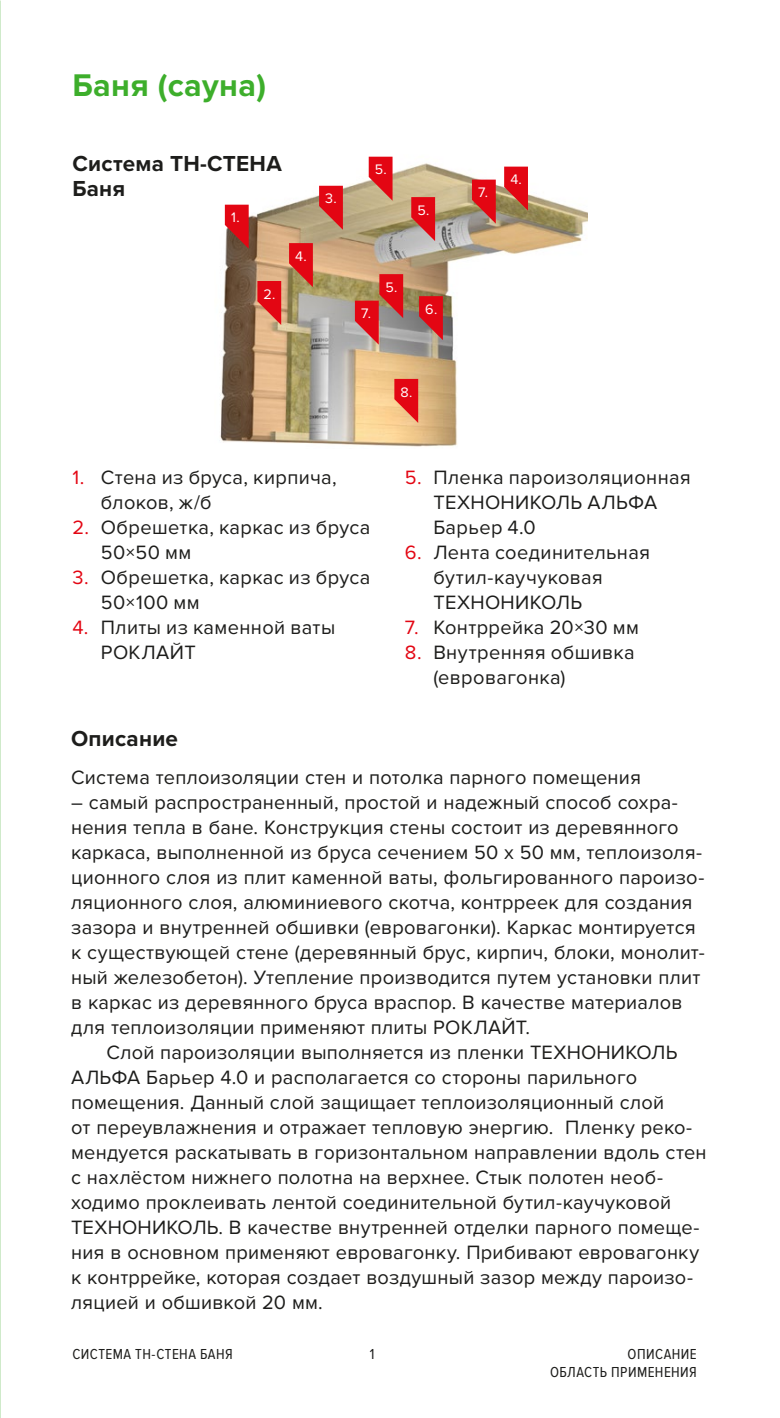
<style>
.page{position:relative;width:780px;height:1418px;background:#fff}
.page>*{position:absolute;margin:0;border:0;box-sizing:border-box;transform-origin:0 0}
.t1{font:700 32.5px "Proxima Nova";letter-spacing:.01em;color:#3dae2b}
.t2{font:700 22.5px/25px "Proxima Nova";letter-spacing:.01em;color:#1d1d1b}
.t3{font:20px/25px "Proxima Nova";letter-spacing:.01em;color:#1d1d1b}
.t4{font:15px/17.5px "Proxima Nova Cond";letter-spacing:.03em;color:#1d1d1b;text-align:right}
.t5{font:14.25px "Proxima Nova";color:#fff}
.s1{color:#e30613}
</style>
<div class="page">
<img style="left:220px;top:156px;width:367px;height:291px">
<svg style="left:225px;top:205px;width:24px;height:44px"></svg>
<svg style="left:257px;top:281px;width:24px;height:44px"></svg>
<svg style="left:504px;top:167px;width:24px;height:44px"></svg>
<svg style="left:289px;top:243px;width:24px;height:44px"></svg>
<svg style="left:411px;top:197px;width:24px;height:44px"></svg>
<svg style="left:369px;top:157px;width:23px;height:44px"></svg>
<svg style="left:419px;top:296px;width:24px;height:44px"></svg>
<svg style="left:319px;top:186px;width:24px;height:44px"></svg>
<svg style="left:472px;top:180px;width:23px;height:44px"></svg>
<svg style="left:394px;top:379px;width:24px;height:44px"></svg>
<svg style="left:355px;top:274px;width:48px;height:71px;background:#c25b54"></svg>
<h1 class="t1" style="left:73px;top:66px;width:195px">Баня (сауна)</h1>
<p class="t2" style="left:73px;top:152px;width:211px">Система ТН-СТЕНА<br>Баня</p>
<p class="t5" style="left:231px;top:209px;width:10px">1.</p>
<p class="t5" style="left:263px;top:286px;width:13px">2.</p>
<p class="t5" style="left:295px;top:248px;width:13px">4.</p>
<p class="t5" style="left:325px;top:190px;width:13px">3.</p>
<p class="t5" style="left:375px;top:161px;width:13px">5.</p>
<p class="t5" style="left:417px;top:202px;width:13px">5.</p>
<p class="t5" style="left:361px;top:305px;width:11px">7.</p>
<p class="t5" style="left:385px;top:279px;width:13px">5.</p>
<p class="t5" style="left:425px;top:301px;width:14px">6.</p>
<p class="t5" style="left:400px;top:383px;width:13px">8.</p>
<p class="t5" style="left:478px;top:184px;width:11px">7.</p>
<p class="t5" style="left:510px;top:171px;width:13px">4.</p>
<p class="t3" style="left:101px;top:465px;width:237px;text-indent:-28px"><span class="s1">1.</span> Стена из бруса, кирпича, блоков, ж/б</p>
<p class="t3" style="left:101px;top:515px;width:271px;text-indent:-28px"><span class="s1">2.</span> Обрешетка, каркас из бруса<br>50×50 мм</p>
<p class="t3" style="left:101px;top:565px;width:271px;text-indent:-28px"><span class="s1">3.</span> Обрешетка, каркас из бруса<br>50×100 мм</p>
<p class="t3" style="left:101px;top:615px;width:236px;text-indent:-28px"><span class="s1">4.</span> Плиты из каменной ваты<br>РОКЛАЙТ</p>
<p class="t3" style="left:433px;top:465px;width:259px;text-indent:-28px"><span class="s1">5.</span> Пленка пароизоляционная<br>ТЕХНОНИКОЛЬ АЛЬФА<br>Барьер 4.0</p>
<p class="t3" style="left:433px;top:540px;width:218px;text-indent:-28px"><span class="s1">6.</span> Лента соединительная бутил-каучуковая<br>ТЕХНОНИКОЛЬ</p>
<p class="t3" style="left:405px;top:615px;width:235px"><span class="s1">7.</span> Контррейка 20×30 мм</p>
<p class="t3" style="left:433px;top:640px;width:203px;text-indent:-28px"><span class="s1">8.</span> Внутренняя обшивка (евровагонка)</p>
<p class="t2" style="left:71px;top:727px;width:108px">Описание</p>
<p class="t3" style="left:71px;top:765px;width:571px">Система теплоизоляции стен и потолка парного помещения</p>
<p class="t3" style="left:71px;top:790px;width:635px">– самый распространенный, простой и надежный способ сохра&shy;нения тепла в бане. Конструкция стены состоит из деревянного каркаса, выполненной из бруса сечением 50 х 50 мм, теплоизоля&shy;ционного слоя из плит каменной ваты, фольгированного пароизо&shy;ляционного слоя, алюминиевого скотча, контрреек для создания зазора и внутренней обшивки (евровагонки). Каркас монтируется к существующей стене (деревянный брус, кирпич, блоки, монолит&shy;ный железобетон). Утепление производится путем установки плит в каркас из деревянного бруса враспор. В качестве материалов для теплоизоляции применяют плиты РОКЛАЙТ.</p>
<p class="t3" style="left:71px;top:1040px;width:637px;text-indent:35px">Слой пароизоляции выполняется из пленки ТЕХНОНИКОЛЬ АЛЬФА Барьер 4.0 и располагается со стороны парильного помещения. Данный слой защищает теплоизоляционный слой<br>от переувлажнения и отражает тепловую энергию. Пленку реко&shy;мендуется раскатывать в горизонтальном направлении вдоль стен с нахлёстом нижнего полотна на верхнее. Стык полотен необ&shy;ходимо проклеивать лентой соединительной бутил-каучуковой ТЕХНОНИКОЛЬ. В качестве внутренней отделки парного помеще&shy;ния в основном применяют евровагонку. Прибивают евровагонку к контррейке, которая создает воздушный зазор между пароизо&shy;ляцией и обшивкой 20 мм.</p>
<p class="t4" style="left:72px;top:1345px;width:162px">СИСТЕМА ТН-СТЕНА БАНЯ</p>
<p class="t4" style="left:550px;top:1345px;width:148px">ОПИСАНИЕ<br>ОБЛАСТЬ ПРИМЕНЕНИЯ</p>
<p class="t4" style="left:370px;top:1345px;width:6px">1</p>
</div>
